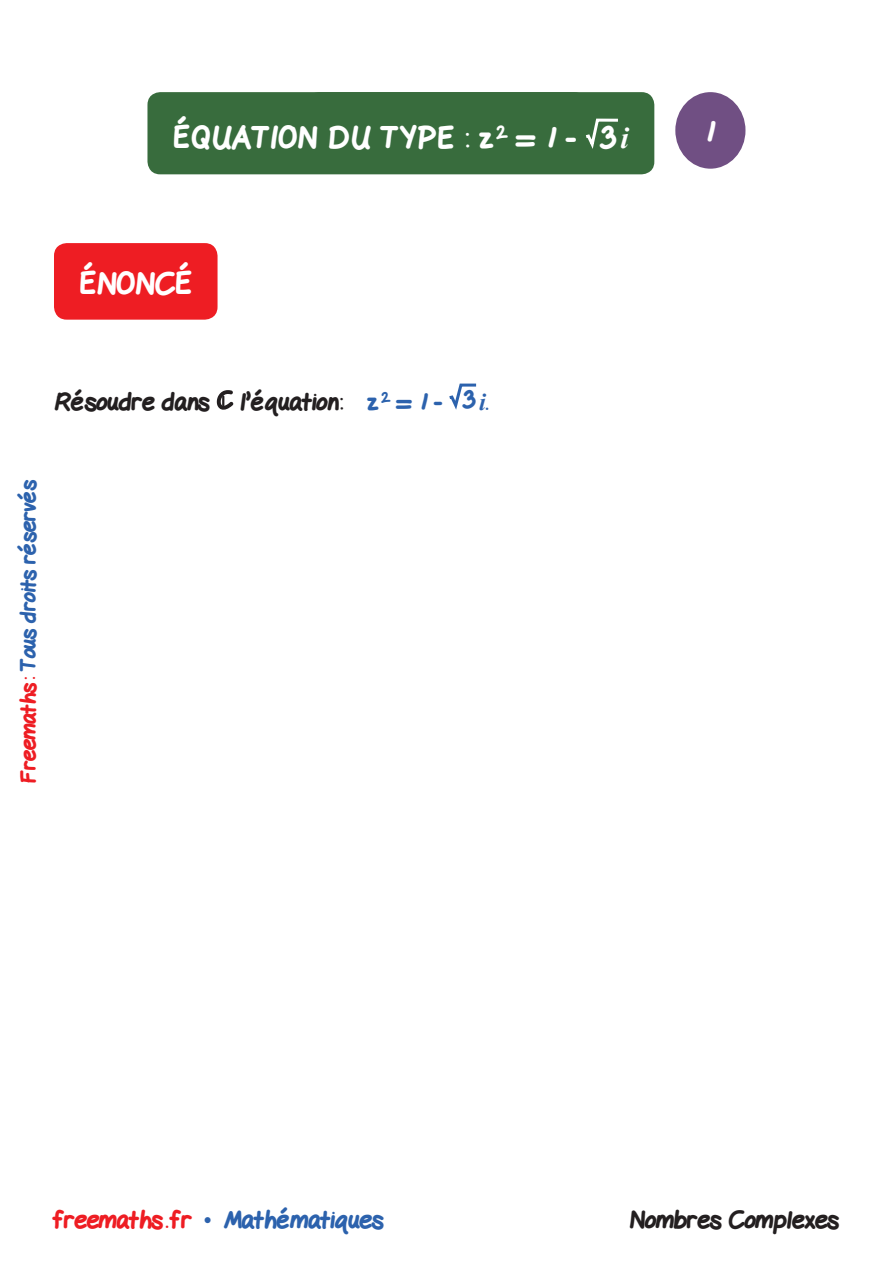
<style>
.page{position:relative;width:893px;height:1263px;background:#fff}
.page>*{position:absolute;margin:0;border:0;box-sizing:border-box;transform-origin:0 0}
.t1{font:800 30px "Gel Pen";letter-spacing:.02em;color:#fff}
.t2{font:800 24px "Gel Pen";color:#231f20}
.t3{font:800 24px "Gel Pen";color:#2c62ad}
.t4{font:800 21px "Gel Pen";letter-spacing:-.01em;color:#2c62ad}
.s1{font-family:"Times New Roman";font-weight:700;font-style:italic}
.s2{color:#2c62ad}
.s3{font-family:"Times New Roman";font-weight:700;font-style:italic;color:#2c62ad}
.s4{color:#ee1d23}
.s5{font-family:"Times New Roman";font-weight:400}
</style>
<div class="page">
<div style="left:54px;top:243px;width:164px;height:77px;background:#ee1d23;border-radius:13px"></div>
<div style="left:675px;top:92px;width:70px;height:77px;background:#704f83;border-radius:50%"></div>
<div style="left:147px;top:92px;width:507px;height:82px;background:#386c3d;border-radius:13px"></div>
<svg style="left:586px;top:118px;width:32px;height:31px"></svg>
<svg style="left:216px;top:390px;width:18px;height:20px"></svg>
<svg style="left:449px;top:383px;width:28px;height:27px"></svg>
<p class="t1" style="left:173px;top:114px;width:457px">ÉQUATION DU TYPE : z <sup>2</sup> = 1 - 3 <span class="s1">i</span></p>
<p class="t1" style="left:704px;top:109px;width:12px">1</p>
<p class="t1" style="left:406px;top:109px;width:83px">TITRE</p>
<p class="t1" style="left:80px;top:260px;width:114px">ÉNONCÉ</p>
<p class="t2" style="left:54px;top:383px;width:157px">Résoudre dans</p>
<p class="t2" style="left:240px;top:383px;width:249px">l’équation: <span class="s2">z</span> <sup>2</sup> <span class="s2">= 1 - 3</span> <span class="s3">i</span><span class="s2">.</span></p>
<p class="t4" style="left:12px;top:783px;width:305px;rotate:-90deg"><span class="s4">Freemaths:</span> Tous droits réservés</p>
<p class="t3" style="left:54px;top:1201px;width:331px"><span class="s4">freemaths . fr</span> <span class="s5">•</span> Mathématiques</p>
<p class="t2" style="left:629px;top:1201px;width:211px">Nombres Complexes</p>
</div>
